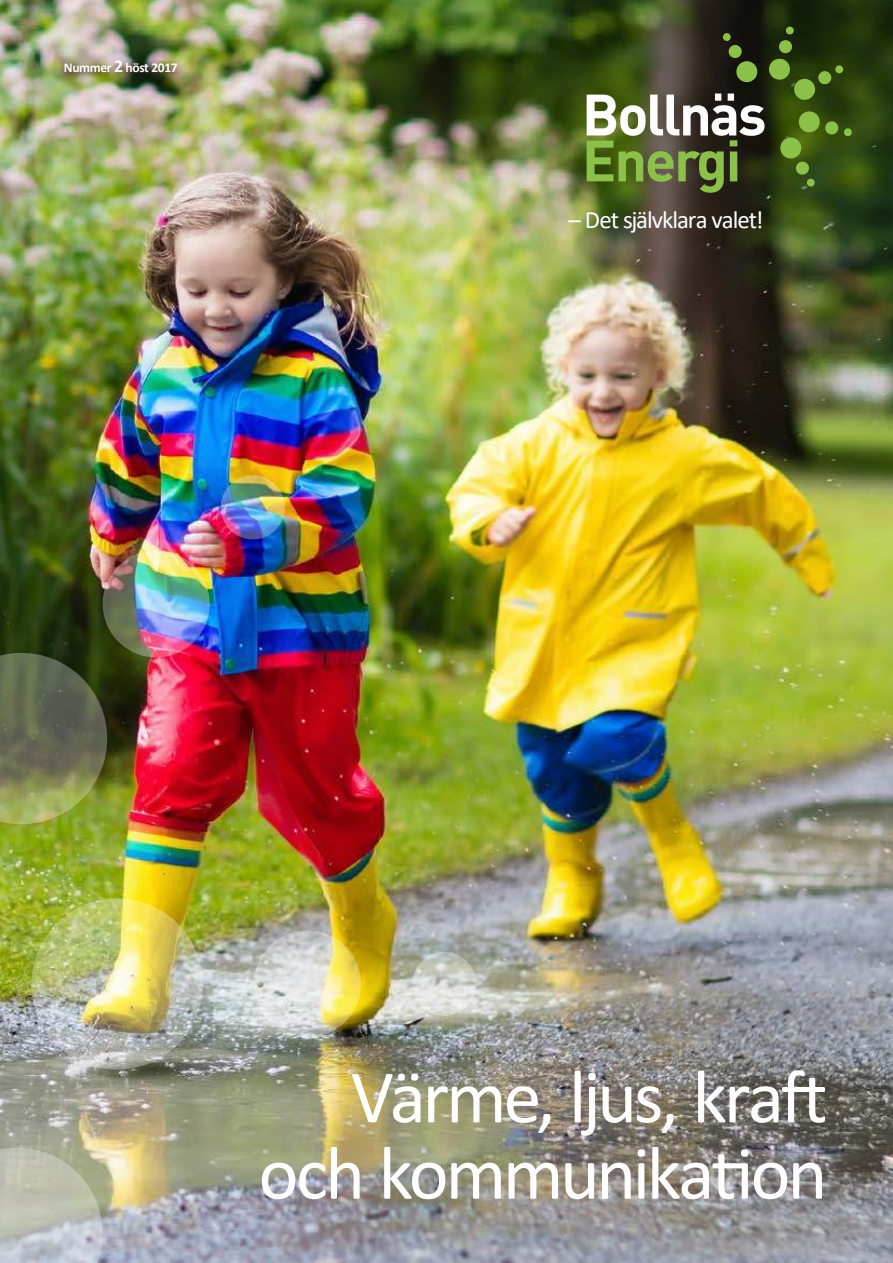
<style>
.page{position:relative;width:893px;height:1263px;background:#fff}
.page>*{position:absolute;margin:0;border:0;box-sizing:border-box;transform-origin:0 0}
.t1{font:75.9px/76.3px "Calibri";letter-spacing:-.045em;color:#fefefe;text-align:right}
.t2{font:24.9px "Calibri";letter-spacing:-.04em;color:#fefefe}
.t3{font:700 13.5px "Calibri";letter-spacing:-.025em;color:#fefefe}
.s1{font-size:18px}
</style>
<div class="page">
<img style="left:0;top:0;width:893px;height:1263px">
<svg style="left:768px;top:27px;width:26px;height:54px"></svg>
<div style="left:736px;top:61px;width:22px;height:21px;background:#8bc049;border-radius:50%"></div>
<div style="left:728px;top:45px;width:14px;height:13px;background:#8bc049;border-radius:50%"></div>
<div style="left:723px;top:33px;width:8px;height:8px;background:#8bc049;border-radius:50%"></div>
<div style="left:794px;top:79px;width:21px;height:21px;background:#8bc049;border-radius:50%"></div>
<div style="left:818px;top:71px;width:13px;height:13px;background:#8bc049;border-radius:50%"></div>
<div style="left:835px;top:65px;width:8px;height:8px;background:#8bc049;border-radius:50%"></div>
<svg style="left:798px;top:110px;width:54px;height:27px"></svg>
<div style="left:780px;top:137px;width:22px;height:22px;background:#8bc049;border-radius:50%"></div>
<div style="left:796px;top:161px;width:13px;height:14px;background:#8bc049;border-radius:50%"></div>
<div style="left:807px;top:179px;width:8px;height:8px;background:#8bc049;border-radius:50%"></div>
<svg style="left:587px;top:94px;width:178px;height:99px"></svg>
<img style="left:0;top:472px;width:288px;height:360px">
<img style="left:19px;top:886px;width:196px;height:195px">
<img style="left:246px;top:923px;width:122px;height:122px">
<svg style="left:407px;top:947px;width:74px;height:73px;background:#c8cac2"></svg>
<svg style="left:0;top:1140px;width:111px;height:123px;background:#bcbeb3"></svg>
<img style="left:58px;top:56px;width:126px;height:25px">
<p class="t3" style="left:64px;top:60px;width:115px">Nummer <span class="s1">2</span> höst 2017</p>
<p class="t2" style="left:568px;top:207px;width:197px">– Det självklara valet!</p>
<p class="t1" style="left:258px;top:1057px;width:570px">Värme, ljus, kraft och kommunikation</p>
</div>
